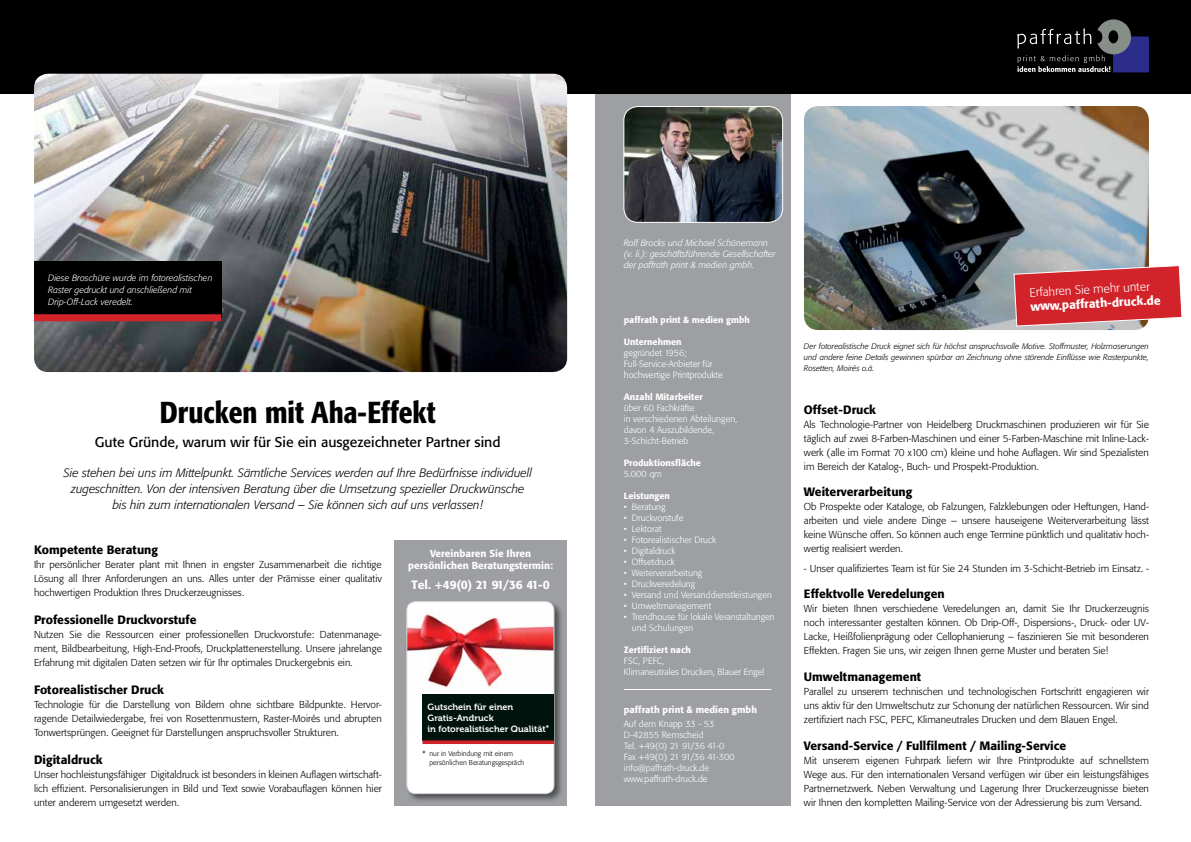
<style>
.page{position:relative;width:1191px;height:842px;background:#fff}
.page>*{position:absolute;margin:0;border:0;box-sizing:border-box;transform-origin:0 0}
.t1{font:500 30px "Formata Condensed BQ";color:#000}
.t2{font:14px "Formata BQ";color:#000}
.t3{font:italic 300 12px/16px "Formata BQ";color:#000;text-align:center}
.t4{font:500 12px "Formata BQ";color:#000}
.t5{font:500 12px "Formata BQ";letter-spacing:-.02em;color:#fff}
.t6{font:300 12px "Formata BQ";color:#fff}
.t7{font:300 10px/14px "Formata BQ";color:#000;text-align:justify}
.t8{font:500 10px/12px "Formata BQ";color:#fff;text-align:center}
.t9{font:500 9.5px "Formata BQ";color:#fff}
.t10{font:300 9px/11px "Formata BQ";color:#fff}
.t11{font:italic 300 9px/12px "Formata BQ";color:#fff}
.t12{font:500 9px "Formata BQ";color:#fff}
.t13{font:9px/11px "Museo 700";color:#fff}
.t14{font:italic 300 8px/11px "Formata BQ";color:#000;text-align:justify}
.t15{font:300 7px/9px "Formata BQ";color:#000}
</style>
<div class="page">
<div style="left:595px;top:74px;width:196px;height:732px;background:#9d9fa2"></div>
<div style="left:394px;top:540px;width:173px;height:266px;background:#9d9fa2"></div>
<div style="left:0;top:0;width:1191px;height:94px;background:#000"></div>
<svg style="left:1017px;top:19px;width:131px;height:53px"></svg>
<img style="left:34px;top:74px;width:533px;height:298px">
<div style="left:34px;top:262px;width:187px;height:56px;background:#000"></div>
<div style="left:34px;top:314px;width:187px;height:7px;background:#d2232a"></div>
<img style="left:804px;top:106px;width:345px;height:224px">
<img style="left:624px;top:106px;width:158px;height:116px">
<div style="left:623px;top:106px;width:160px;height:117px;border:1px solid #fff;border-radius:14px"></div>
<svg style="left:1013px;top:265px;width:169px;height:62px;background:#d0454b"></svg>
<div style="left:405px;top:600px;width:158px;height:203px;background:#000;opacity:.5"></div>
<div style="left:407px;top:602px;width:147px;height:192px;background:#fff;border-radius:9px"></div>
<img style="left:407px;top:602px;width:147px;height:91px">
<div style="left:407px;top:601px;width:147px;height:193px;border:1px solid #d1d3d4;border-radius:9px"></div>
<div style="left:422px;top:694px;width:132px;height:47px;background:#00130d"></div>
<svg style="left:422px;top:740px;width:132px;height:4px"></svg>
<hr style="left:624px;top:689px;width:147px;height:1px;background:#fff">
<p class="t11" style="left:48px;top:272px;width:166px">Diese Broschüre wurde im fotorealistischen<br>Raster gedruckt und anschließend mit<br>Drip-Off-Lack veredelt.</p>
<h1 class="t1" style="left:160px;top:394px;width:277px">Drucken mit Aha-Effekt</h1>
<h2 class="t2" style="left:95px;top:434px;width:407px">Gute Gründe, warum wir für Sie ein ausgezeichneter Partner sind</h2>
<p class="t3" style="left:64px;top:465px;width:470px">Sie stehen bei uns im Mittelpunkt. Sämtliche Services werden auf Ihre Bedürfnisse individuell zugeschnitten. Von der intensiven Beratung über die Umsetzung spezieller Druckwünsche bis hin zum internationalen Versand – Sie können sich auf uns verlassen!</p>
<p class="t4" style="left:34px;top:542px;width:125px">Kompetente Beratung</p>
<p class="t7" style="left:34px;top:558px;width:349px">Ihr persönlicher Berater plant mit Ihnen in engster Zusammenarbeit die richtige Lösung all Ihrer Anforderungen an uns. Alles unter der Prämisse einer qualitativ hochwertigen Produktion Ihres Druckerzeugnisses.</p>
<p class="t4" style="left:34px;top:612px;width:164px">Professionelle Druckvorstufe</p>
<p class="t7" style="left:34px;top:628px;width:349px">Nutzen Sie die Ressourcen einer professionellen Druckvorstufe: Datenmanage&shy;ment, Bildbearbeitung, High-End-Proofs, Druckplattenerstellung. Unsere jahrelange Erfahrung mit digitalen Daten setzen wir für Ihr optimales Druckergebnis ein.</p>
<p class="t4" style="left:34px;top:682px;width:131px">Fotorealistischer Druck</p>
<p class="t7" style="left:34px;top:698px;width:349px">Technologie für die Darstellung von Bildern ohne sichtbare Bildpunkte. Hervor&shy;ragende Detailwiedergabe, frei von Rosettenmustern, Raster-Moirés und abrupten Tonwertsprüngen. Geeignet für Darstellungen anspruchsvoller Strukturen.</p>
<p class="t4" style="left:34px;top:752px;width:70px">Digitaldruck</p>
<p class="t7" style="left:34px;top:768px;width:349px">Unser hochleistungsfähiger Digitaldruck ist besonders in kleinen Auflagen wirtschaft&shy;lich effizient. Personalisierungen in Bild und Text sowie Vorabauflagen können hier unter anderem umgesetzt werden.</p>
<p class="t8" style="left:408px;top:547px;width:146px">Vereinbaren Sie Ihren persönlichen Beratungstermin:</p>
<p class="t5" style="left:411px;top:577px;width:140px">Tel. +49(0) 21 91/36 41-0</p>
<p class="t13" style="left:427px;top:701px;width:123px">Gutschein für einen<br>Gratis-Andruck<br>in fotorealistischer Qualität<sup>*</sup></p>
<p class="t15" style="left:429px;top:749px;width:96px;text-indent:-7px">* nur in Verbindung mit einem persönlichen Beratungsgespräch</p>
<p class="t11" style="left:624px;top:237px;width:153px;line-height:11px">Rolf Brocks und Michael Schünemann (v. li.): geschäftsführende Gesellschafter der paffrath print &amp; medien gmbh.</p>
<p class="t12" style="left:624px;top:314px;width:128px">paffrath print &amp; medien gmbh</p>
<p class="t12" style="left:624px;top:336px;width:59px">Unternehmen</p>
<p class="t10" style="left:624px;top:347px;width:100px">gegründet 1956;<br>Full-Service-Anbieter für hochwertige Printprodukte</p>
<p class="t12" style="left:624px;top:391px;width:81px">Anzahl Mitarbeiter</p>
<p class="t10" style="left:624px;top:402px;width:115px">über 60 Fachkräfte<br>in verschiedenen Abteilungen, davon 4 Auszubildende,<br>3-Schicht-Betrieb</p>
<p class="t12" style="left:624px;top:457px;width:79px">Produktionsfläche</p>
<p class="t10" style="left:624px;top:468px;width:40px">5.000 qm</p>
<p class="t12" style="left:624px;top:490px;width:48px">Leistungen</p>
<p class="t10" style="left:624px;top:501px;width:43px">• Beratung</p>
<p class="t10" style="left:624px;top:512px;width:61px">• Druckvorstufe</p>
<p class="t10" style="left:624px;top:523px;width:39px">• Lektorat</p>
<p class="t10" style="left:624px;top:534px;width:94px">• Fotorealistischer Druck</p>
<p class="t10" style="left:624px;top:545px;width:53px">• Digitaldruck</p>
<p class="t10" style="left:624px;top:556px;width:52px">• Offsetdruck</p>
<p class="t10" style="left:624px;top:567px;width:80px">• Weiterverarbeitung</p>
<p class="t10" style="left:624px;top:578px;width:73px">• Druckveredelung</p>
<p class="t10" style="left:624px;top:589px;width:150px">• Versand und Versanddienstleistungen</p>
<p class="t10" style="left:624px;top:600px;width:89px">• Umweltmanagement</p>
<p class="t10" style="left:632px;top:611px;width:144px;text-indent:-8px">• Trendhouse für lokale Veranstaltungen und Schulungen</p>
<p class="t12" style="left:624px;top:644px;width:68px">Zertifiziert nach</p>
<p class="t10" style="left:624px;top:655px;width:142px">FSC, PEFC,<br>Klimaneutrales Drucken, Blauer Engel</p>
<p class="t9" style="left:624px;top:703px;width:135px">paffrath print &amp; medien gmbh</p>
<p class="t10" style="left:624px;top:718px;width:112px">Auf dem Knapp 33 - 53<br>D-42855 Remscheid<br>Tel. +49(0) 21 91/36 41-0<br>Fax +49(0) 21 91/36 41-300 info@paffrath-druck.de www.paffrath-druck.de</p>
<p class="t6" style="left:1029px;top:285px;width:122px;rotate:-3deg">Erfahren Sie mehr unter</p>
<p class="t5" style="left:1030px;top:299px;width:132px;rotate:-3deg">www.paffrath-druck.de</p>
<p class="t14" style="left:804px;top:341px;width:346px">Der fotorealistische Druck eignet sich für höchst anspruchsvolle Motive. Stoffmuster, Holzmaserungen und andere feine Details gewinnen spürbar an Zeichnung ohne störende Einflüsse wie Rasterpunkte, Rosetten, Moirés o.ä.</p>
<p class="t4" style="left:804px;top:402px;width:73px">Offset-Druck</p>
<p class="t7" style="left:804px;top:418px;width:346px">Als Technologie-Partner von Heidelberg Druckmaschinen produzieren wir für Sie täglich auf zwei 8-Farben-Maschinen und einer 5-Farben-Maschine mit Inline-Lack&shy;werk (alle im Format 70 x100 cm) kleine und hohe Auflagen. Wir sind Spezialisten im Bereich der Katalog-, Buch- und Prospekt-Produktion.</p>
<p class="t4" style="left:804px;top:484px;width:110px">Weiterverarbeitung</p>
<p class="t7" style="left:804px;top:500px;width:346px">Ob Prospekte oder Kataloge, ob Falzungen, Falzklebungen oder Heftungen, Hand&shy;arbeiten und viele andere Dinge – unsere hauseigene Weiterverarbeitung lässt keine Wünsche offen. So können auch enge Termine pünktlich und qualitativ hoch&shy;wertig realisiert werden.</p>
<p class="t7" style="left:804px;top:562px;width:346px">- Unser qualifiziertes Team ist für Sie 24 Stunden im 3-Schicht-Betrieb im Einsatz. -</p>
<p class="t4" style="left:804px;top:586px;width:142px">Effektvolle Veredelungen</p>
<p class="t7" style="left:804px;top:602px;width:346px">Wir bieten Ihnen verschiedene Veredelungen an, damit Sie Ihr Druckerzeugnis noch interessanter gestalten können. Ob Drip-Off-, Dispersions-, Druck- oder UV-Lacke, Heißfolienprägung oder Cellophanierung – faszinieren Sie mit besonderen Effekten. Fragen Sie uns, wir zeigen Ihnen gerne Muster und beraten Sie!</p>
<p class="t4" style="left:804px;top:669px;width:119px">Umweltmanagement</p>
<p class="t7" style="left:804px;top:685px;width:346px">Parallel zu unserem technischen und technologischen Fortschritt engagieren wir uns aktiv für den Umweltschutz zur Schonung der natürlichen Ressourcen. Wir sind zertifiziert nach FSC, PEFC, Klimaneutrales Drucken und dem Blauen Engel.</p>
<p class="t4" style="left:804px;top:738px;width:264px">Versand-Service / Fullfilment / Mailing-Service</p>
<p class="t7" style="left:804px;top:754px;width:346px">Mit unserem eigenen Fuhrpark liefern wir Ihre Printprodukte auf schnellstem Wege aus. Für den internationalen Versand verfügen wir über ein leistungsfähiges Partnernetzwerk. Neben Verwaltung und Lagerung Ihrer Druckerzeugnisse bieten wir Ihnen den kompletten Mailing-Service von der Adressierung bis zum Versand.</p>
</div>
